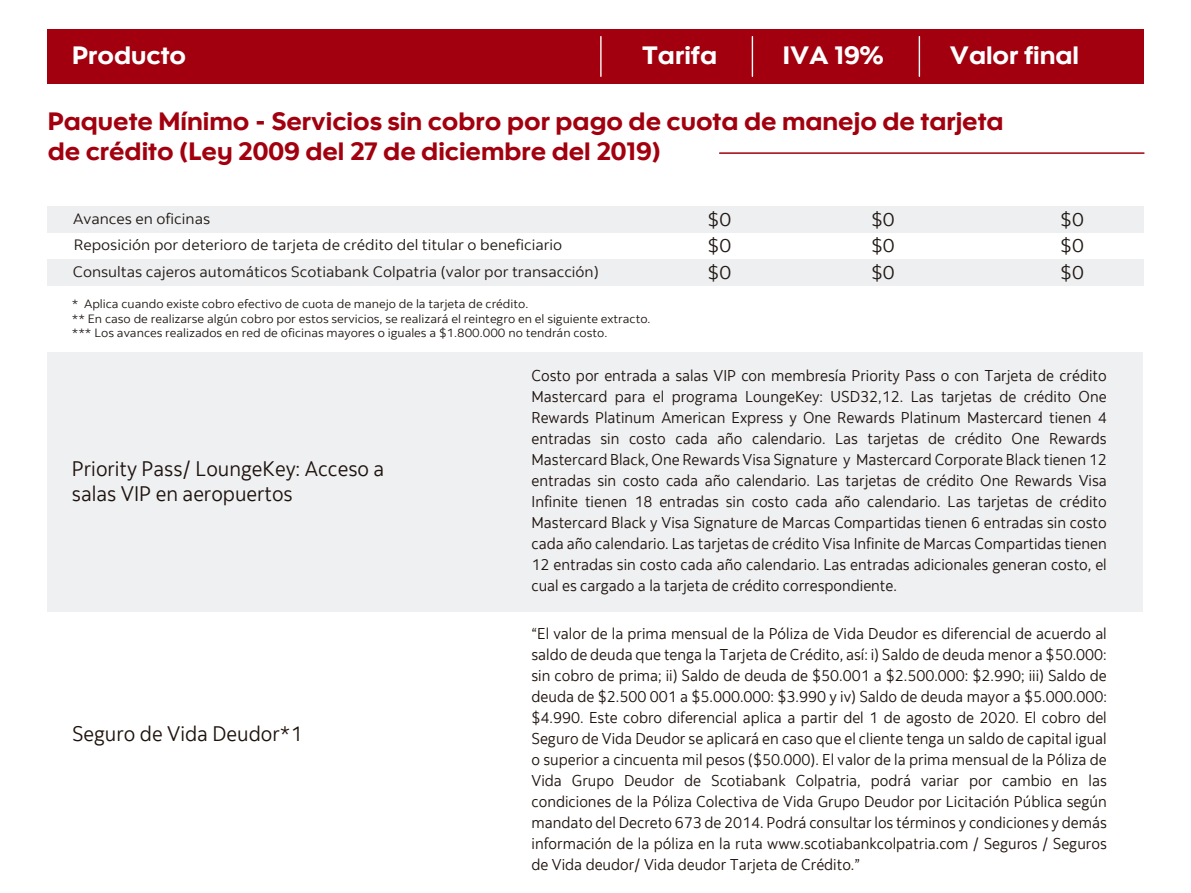
<style>
.page{position:relative;width:1191px;height:893px;background:#fff}
.page>*{position:absolute;margin:0;border:0;box-sizing:border-box;transform-origin:0 0}
.t1{font:25.05px/30px "Scotia Headline";color:#a2000e;scale:1.05 1}
.t2{font:25.05px "Scotia Headline";color:#fff;scale:1.05 1}
.t3{font:21px/24.2px "Scotia";color:#1e120d;scale:.96 1}
.t4{font:18.75px "Scotia";color:#211915;scale:1.05 1}
.t5{font:15.6px/21px "Scotia";color:#1e120d;text-align:justify;scale:.96 1}
.t6{font:15px/27.3px "Scotia";color:#211915;scale:1.05 1}
.t7{font:12px/14.4px "Scotia";color:#211915;scale:1.05 1}
</style>
<div class="page">
<div style="left:48px;top:352px;width:1095px;height:259px;background:#eff0f2"></div>
<hr style="left:719px;top:152px;width:425px;height:2px;background:#a2000e">
<div style="left:47px;top:206px;width:1096px;height:27px;background:#eeeff0"></div>
<div style="left:47px;top:259px;width:1096px;height:27px;background:#eeeff0"></div>
<div style="left:47px;top:29px;width:1096px;height:55px;background:#a2000e"></div>
<hr style="left:600px;top:37px;width:1px;height:39px;background:#fff">
<hr style="left:751px;top:37px;width:2px;height:39px;background:#fff">
<hr style="left:918px;top:37px;width:2px;height:39px;background:#fff">
<h1 class="t2" style="left:72px;top:41px;width:110px">Producto</h1>
<h1 class="t2" style="left:642px;top:41px;width:73px">Tarifa</h1>
<h1 class="t2" style="left:783px;top:41px;width:97px">IVA 19%</h1>
<h1 class="t2" style="left:950px;top:41px;width:125px">Valor final</h1>
<h1 class="t1" style="left:48px;top:107px;width:912px">Paquete Mínimo - Servicios sin cobro por pago de cuota de manejo de tarjeta de crédito (Ley 2009 del 27 de diciembre del 2019)</h1>
<p class="t6" style="left:73px;top:205px;width:132px">Avances en oficinas</p>
<p class="t4" style="left:707px;top:209px;width:24px">$0</p>
<p class="t4" style="left:871px;top:209px;width:24px">$0</p>
<p class="t4" style="left:1060px;top:209px;width:24px">$0</p>
<p class="t6" style="left:73px;top:232px;width:502px">Reposición por deterioro de tarjeta de crédito del titular o beneficiario<br>Consultas cajeros automáticos Scotiabank Colpatria (valor por transacción)</p>
<p class="t4" style="left:707px;top:235px;width:24px">$0</p>
<p class="t4" style="left:871px;top:235px;width:24px">$0</p>
<p class="t4" style="left:1060px;top:235px;width:24px">$0</p>
<p class="t4" style="left:707px;top:262px;width:24px">$0</p>
<p class="t4" style="left:871px;top:262px;width:24px">$0</p>
<p class="t4" style="left:1060px;top:262px;width:24px">$0</p>
<p class="t7" style="left:72px;top:297px;width:553px">* Aplica cuando existe cobro efectivo de cuota de manejo de la tarjeta de crédito.<br>** En caso de realizarse algún cobro por estos servicios, se realizará el reintegro en el siguiente extracto. *** Los avances realizados en red de oficinas mayores o iguales a $1.800.000 no tendrán costo.</p>
<h2 class="t3" style="left:72px;top:457px;width:327px">Priority Pass/ LoungeKey: Acceso a salas VIP en aeropuertos</h2>
<h2 class="t3" style="left:72px;top:722px;width:242px">Seguro de Vida Deudor*1</h2>
<p class="t5" style="left:531px;top:365px;width:601px">Costo por entrada a salas VIP con membresía Priority Pass o con Tarjeta de crédito Mastercard para el programa LoungeKey: USD32,12. Las tarjetas de crédito One Rewards Platinum American Express y One Rewards Platinum Mastercard tienen 4 entradas sin costo cada año calendario. Las tarjetas de crédito One Rewards Mastercard Black, One Rewards Visa Signature y Mastercard Corporate Black tienen 12 entradas sin costo cada año calendario. Las tarjetas de crédito One Rewards Visa Infinite tienen 18 entradas sin costo cada año calendario. Las tarjetas de crédito Mastercard Black y Visa Signature de Marcas Compartidas tienen 6 entradas sin costo cada año calendario. Las tarjetas de crédito Visa Infinite de Marcas Compartidas tienen 12 entradas sin costo cada año calendario. Las entradas adicionales generan costo, el cual es cargado a la tarjeta de crédito correspondiente.</p>
<p class="t5" style="left:531px;top:624px;width:601px">“El valor de la prima mensual de la Póliza de Vida Deudor es diferencial de acuerdo al saldo de deuda que tenga la Tarjeta de Crédito, así: i) Saldo de deuda menor a $50.000: sin cobro de prima; ii) Saldo de deuda de $50.001 a $2.500.000: $2.990; iii) Saldo de deuda de $2.500 001 a $5.000.000: $3.990 y iv) Saldo de deuda mayor a $5.000.000: $4.990. Este cobro diferencial aplica a partir del 1 de agosto de 2020. El cobro del Seguro de Vida Deudor se aplicará en caso que el cliente tenga un saldo de capital igual o superior a cincuenta mil pesos ($50.000). El valor de la prima mensual de la Póliza de Vida Grupo Deudor de Scotiabank Colpatria, podrá variar por cambio en las condiciones de la Póliza Colectiva de Vida Grupo Deudor por Licitación Pública según mandato del Decreto 673 de 2014. Podrá consultar los términos y condiciones y demás información de la póliza en la ruta www.scotiabankcolpatria.com / Seguros / Seguros de Vida deudor/ Vida deudor Tarjeta de Crédito.”</p>
</div>
